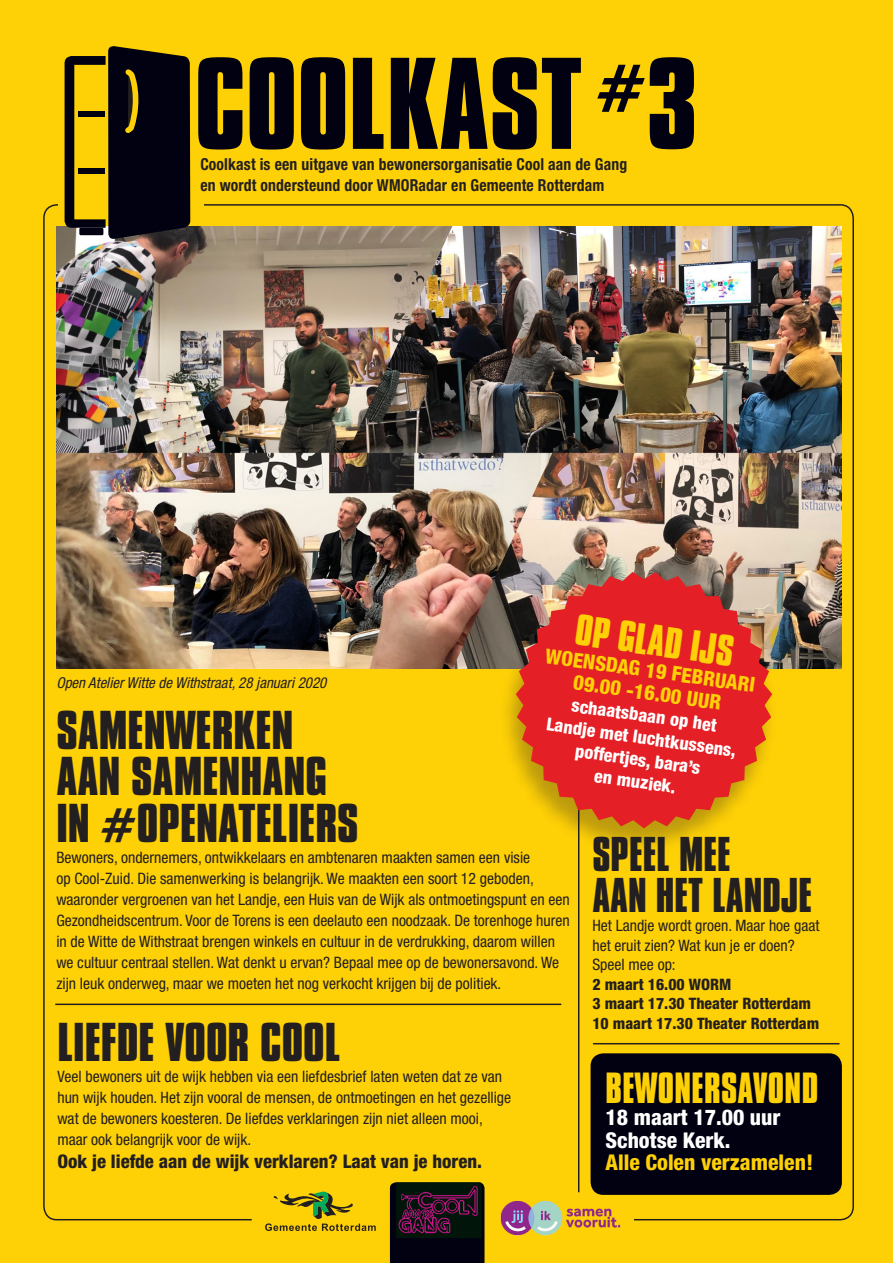
<style>
.page{position:relative;width:893px;height:1263px;background:#fed006}
.page>*{position:absolute;margin:0;border:0;box-sizing:border-box;transform-origin:0 0}
.t1{font:700 112.2px "Compacta BT";color:#010111}
.t2{font:700 47.1px "Compacta BT";color:#231f20}
.t3{font:700 42px "Compacta BT";color:#231f20;scale:.95 1}
.t4{font:700 37.65px "Compacta BT";color:#fed006}
.t5{font:700 37.5px "Compacta BT";letter-spacing:.01em;color:#fed006;scale:.95 1}
.t6{font:800 condensed 21.75px "Helvetica Neue";color:#fff}
.t7{font:800 condensed 21.75px "Helvetica Neue";color:#fed006}
.t8{font:800 condensed 20.55px/22.2px "Helvetica Neue";color:#fed006;text-align:center}
.t9{font:800 condensed 18.75px "Helvetica Neue";color:#231f20}
.t10{font:800 condensed 18px/22.2px "Helvetica Neue";color:#fff;text-align:center}
.t11{font:700 condensed 16.5px "Helvetica Neue";letter-spacing:.01em;color:#231f20;scale:.95 1}
.t12{font:condensed 15.75px/21px "Helvetica Neue";color:#231f20}
.t13{font:800 condensed 15.75px "Helvetica Neue";color:#231f20}
.t14{font:italic condensed 15px "Helvetica Neue";color:#231f20}
</style>
<div class="page">
<div style="left:390px;top:1182px;width:94px;height:81px;background:#010111"></div>
<img style="left:396px;top:1182px;width:86px;height:56px">
<img style="left:56px;top:227px;width:786px;height:442px">
<div style="left:591px;top:1053px;width:251px;height:142px;background:#010111;border-radius:13px"></div>
<svg style="left:65px;top:46px;width:125px;height:194px"></svg>
<svg style="left:265px;top:1191px;width:111px;height:40px"></svg>
<hr style="left:55px;top:1003px;width:506px;height:2px;background:#231f20">
<hr style="left:578px;top:680px;width:1px;height:512px;background:#231f20">
<img style="left:473px;top:1192px;width:152px;height:71px">
<hr style="left:593px;top:1043px;width:246px;height:1px;background:#231f20">
<div style="left:497px;top:575px;width:282px;height:282px;background:#231f20;opacity:.3"></div>
<svg style="left:516px;top:572px;width:256px;height:256px;background:#d9412b"></svg>
<p class="t1" style="left:195px;top:36px;width:504px">COOLKAST <sup>#</sup>3</p>
<p class="t11" style="left:200px;top:154px;width:451px">Coolkast is een uitgave van bewonersorganisatie Cool aan de Gang</p>
<p class="t11" style="left:200px;top:175px;width:427px">en wordt ondersteund door WMORadar en Gemeente Rotterdam</p>
<p class="t4" style="left:579px;top:607px;width:161px;rotate:8deg">OP GLAD IJS</p>
<p class="t8" style="left:547px;top:644px;width:213px;rotate:8deg">WOENSDAG 19 FEBRUARI<br>09.00 -16.00 UUR</p>
<p class="t14" style="left:56px;top:674px;width:272px">Open Atelier Witte de Withstraat, 28 januari 2020</p>
<p class="t10" style="left:551px;top:691px;width:193px;rotate:8deg">schaatsbaan op het<br>Landje met luchtkussens, poffertjes, bara’s</p>
<p class="t10" style="left:596px;top:764px;width:83px;rotate:8deg">en muziek.</p>
<p class="t2" style="left:56px;top:701px;width:239px">SAMENWERKEN</p>
<p class="t2" style="left:56px;top:748px;width:272px">AAN SAMENHANG</p>
<p class="t2" style="left:56px;top:794px;width:304px">IN #OPENATELIERS</p>
<p class="t12" style="left:56px;top:846px;width:515px">Bewoners, ondernemers, ontwikkelaars en ambtenaren maakten samen een visie<br>op Cool-Zuid. Die samenwerking is belangrijk. We maakten een soort 12 geboden, waaronder vergroenen van het Landje, een Huis van de Wijk als ontmoetingspunt en een Gezondheidscentrum. Voor de Torens is een deelauto een noodzaak. De torenhoge huren in de Witte de Withstraat brengen winkels en cultuur in de verdrukking, daarom willen we cultuur centraal stellen. Wat denkt u ervan? Bepaal mee op de bewonersavond. We zijn leuk onderweg, maar we moeten het nog verkocht krijgen bij de politiek.</p>
<p class="t3" style="left:592px;top:829px;width:147px">SPEEL MEE</p>
<p class="t3" style="left:592px;top:869px;width:233px">AAN HET LANDJE</p>
<p class="t12" style="left:592px;top:915px;width:229px">Het Landje wordt groen. Maar hoe gaat</p>
<p class="t12" style="left:592px;top:935px;width:204px">het eruit zien? Wat kun je er doen?</p>
<p class="t12" style="left:592px;top:954px;width:85px">Speel mee op:</p>
<p class="t13" style="left:592px;top:974px;width:140px">2 maart 16.00 WORM</p>
<p class="t13" style="left:592px;top:994px;width:220px">3 maart 17.30 Theater Rotterdam</p>
<p class="t13" style="left:592px;top:1013px;width:228px">10 maart 17.30 Theater Rotterdam</p>
<p class="t2" style="left:57px;top:1014px;width:285px">LIEFDE VOOR COOL</p>
<p class="t12" style="left:57px;top:1066px;width:446px">Veel bewoners uit de wijk hebben via een liefdesbrief laten weten dat ze van</p>
<p class="t12" style="left:57px;top:1087px;width:455px">hun wijk houden. Het zijn vooral de mensen, de ontmoetingen en het gezellige</p>
<p class="t12" style="left:57px;top:1108px;width:427px">wat de bewoners koesteren. De liefdes verklaringen zijn niet alleen mooi,</p>
<p class="t12" style="left:57px;top:1129px;width:195px">maar ook belangrijk voor de wijk.</p>
<p class="t9" style="left:57px;top:1149px;width:426px">Ook je liefde aan de wijk verklaren? Laat van je horen.</p>
<p class="t5" style="left:605px;top:1065px;width:225px">BEWONERSAVOND</p>
<p class="t6" style="left:605px;top:1104px;width:177px">18 maart 17.00 uur</p>
<p class="t6" style="left:605px;top:1126px;width:127px">Schotse Kerk.</p>
<p class="t7" style="left:605px;top:1149px;width:209px">Alle Colen verzamelen!</p>
</div>
